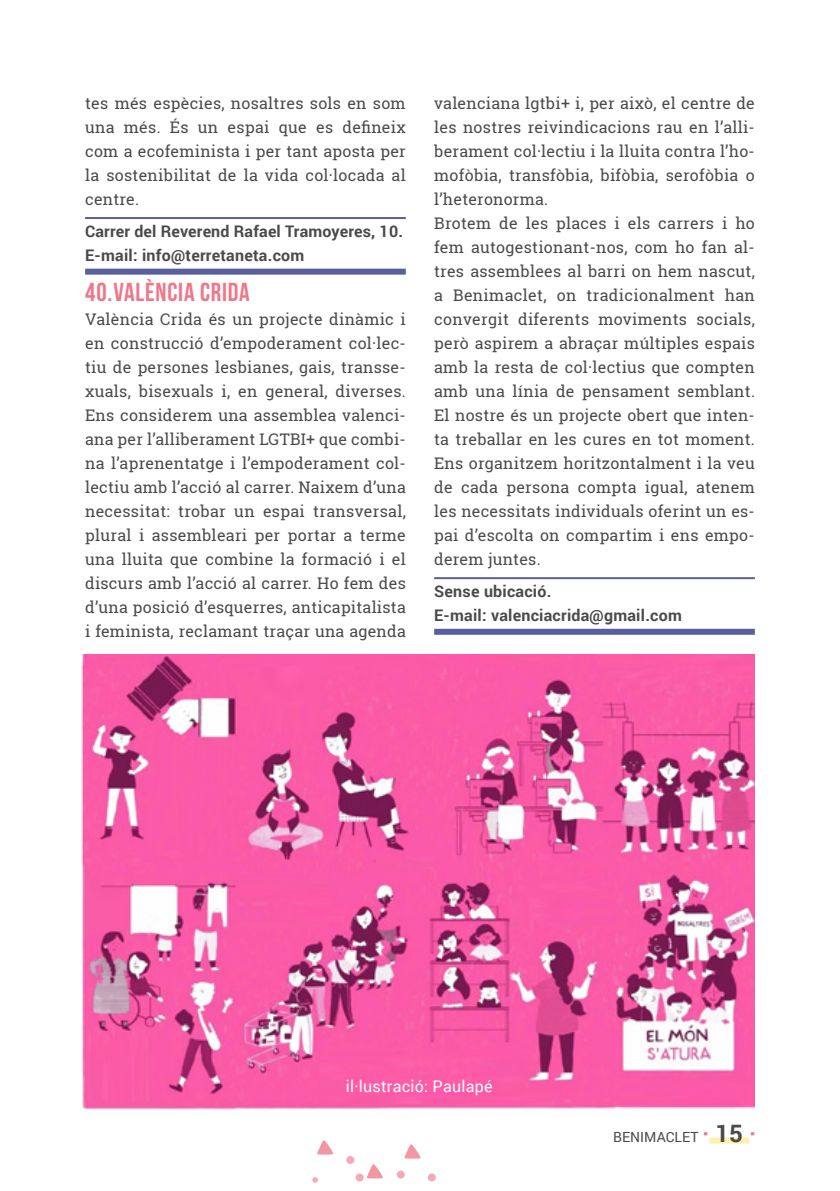
<style>
.page{position:relative;width:840px;height:1191px;background:#fff}
.page>*{position:absolute;margin:0;border:0;box-sizing:border-box;transform-origin:0 0}
.t1{font:700 26px "Bebas Neue";letter-spacing:.03em;color:#ee7789}
.t2{font:16px/24px "Roboto Slab";letter-spacing:.015em;color:#4a4a49}
.t3{font:700 16px/24px "Roboto";letter-spacing:.015em;color:#4a4a49}
.t4{font:16px "Roboto";letter-spacing:.015em;color:#fff}
.t5{font:14px "Roboto";color:#4a4a49}
.s1{font-weight:700;font-size:24px;color:#ee7789}
.s2{font-weight:700;font-size:24px}
</style>
<div class="page">
<div style="left:709px;top:1137px;width:39px;height:6px;background:#fff0ae"></div>
<div style="left:346px;top:1156px;width:8px;height:8px;background:#f4aab4;border-radius:50%"></div>
<div style="left:427px;top:1173px;width:8px;height:8px;background:#f4aab4;border-radius:50%"></div>
<div style="left:396px;top:1170px;width:8px;height:8px;background:#f4aab4;border-radius:50%"></div>
<div style="left:355px;top:1173px;width:8px;height:8px;background:#f4aab4;border-radius:50%"></div>
<svg style="left:312px;top:1177px;width:6px;height:5px"></svg>
<svg style="left:317px;top:1140px;width:16px;height:15px"></svg>
<svg style="left:366px;top:1164px;width:17px;height:14px"></svg>
<svg style="left:404px;top:1144px;width:16px;height:15px"></svg>
<div style="left:85px;top:269px;width:320px;height:6px;background:#595f9e"></div>
<hr style="left:85px;top:217px;width:320px;height:2px;background:#595f9e">
<div style="left:434px;top:629px;width:320px;height:6px;background:#595f9e"></div>
<hr style="left:434px;top:577px;width:320px;height:2px;background:#595f9e">
<img style="left:81px;top:655px;width:673px;height:455px">
<p class="t2" style="left:85px;top:91px;width:322px;text-align:justify">tes més espècies, nosaltres sols en som una més. És un espai que es defineix com a ecofeminista i per tant aposta per la sostenibilitat de la vida col·locada al centre.</p>
<p class="t3" style="left:85px;top:218px;width:319px">Carrer del Reverend Rafael Tramoyeres, 10.<br>E-mail: info@terretaneta.com</p>
<h1 class="t1" style="left:85px;top:278px;width:166px">40.VALÈNCIA CRIDA</h1>
<p class="t2" style="left:85px;top:307px;width:322px">València Crida és un projecte dinàmic i en construcció d’empoderament col·lec&shy;tiu de persones lesbianes, gais, transse&shy;xuals, bisexuals i, en general, diverses.<br>Ens considerem una assemblea valenci&shy;ana per l’alliberament LGTBI+ que combi&shy;na l’aprenentatge i l’empoderament col· lectiu amb l’acció al carrer. Naixem d’una necessitat: trobar un espai transversal, plural i assembleari per portar a terme una lluita que combine la formació i el discurs amb l’acció al carrer. Ho fem des d’una posició d’esquerres, anticapitalista i feminista, reclamant traçar una agenda</p>
<p class="t2" style="left:434px;top:91px;width:322px">valenciana lgtbi+ i, per això, el centre de les nostres reivindicacions rau en l’alli&shy;berament col·lectiu i la lluita contra l’ho&shy;mofòbia, transfòbia, bifòbia, serofòbia o l’heteronorma.<br>Brotem de les places i els carrers i ho fem autogestionant-nos, com ho fan al&shy;tres assemblees al barri on hem nascut, a Benimaclet, on tradicionalment han convergit diferents moviments socials, però aspirem a abraçar múltiples espais amb la resta de col·lectius que compten amb una línia de pensament semblant.<br>El nostre és un projecte obert que inten&shy;ta treballar en les cures en tot moment.<br>Ens organitzem horitzontalment i la veu de cada persona compta igual, atenem les necessitats individuals oferint un es&shy;pai d’escolta on compartim i ens empo&shy;derem juntes.</p>
<p class="t3" style="left:434px;top:578px;width:249px">Sense ubicació.<br>E-mail: valenciacrida@gmail.com</p>
<p class="t4" style="left:346px;top:1075px;width:148px">il·lustració: Paulapé</p>
<p class="t5" style="left:612px;top:1126px;width:144px">BENIMACLET <span class="s1">·</span> <span class="s2">15</span> <span class="s1">·</span></p>
</div>
